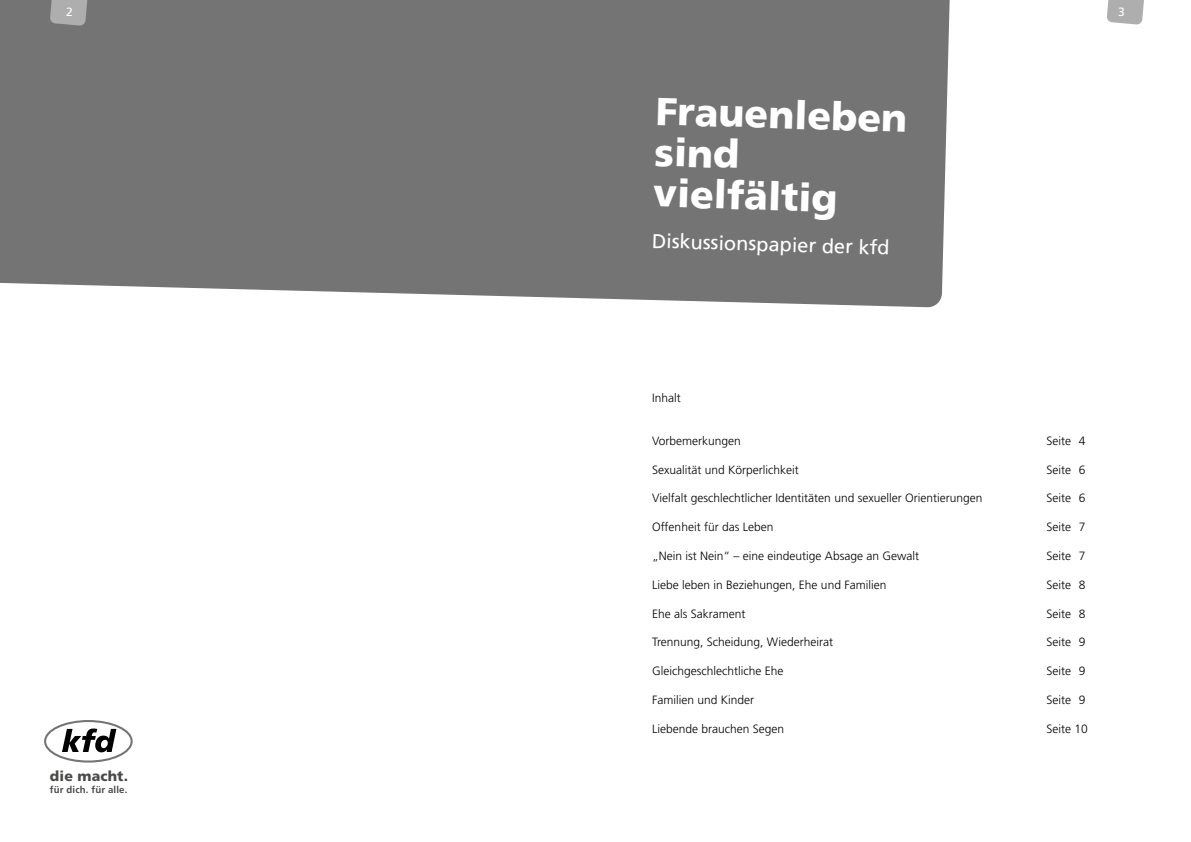
<style>
.page{position:relative;width:1191px;height:842px;background:#fff}
.page>*{position:absolute;margin:0;border:0;box-sizing:border-box;transform-origin:0 0}
.t1{font:900 39px/41.1px "Frutiger";color:#fff}
.t2{font:20px "Frutiger";color:#fff}
.t3{font:900 14.1px "Frutiger";letter-spacing:.01em;color:#4a4a49}
.t4{font:300 12px "Frutiger";color:#000}
.t5{font:12px "Frutiger";color:#fff}
.t6{font:700 9.6px "Frutiger";letter-spacing:.015em;color:#4a4a49}
</style>
<div class="page">
<div style="left:0;top:0;width:950px;height:307px;background:#757474"></div>
<svg style="left:44px;top:720px;width:89px;height:43px"></svg>
<svg style="left:50px;top:0;width:39px;height:26px"></svg>
<svg style="left:1107px;top:0;width:37px;height:25px"></svg>
<p class="t5" style="left:66px;top:4px;width:8px">2</p>
<p class="t5" style="left:1118px;top:4px;width:8px">3</p>
<h1 class="t1" style="left:656px;top:89px;width:253px;rotate:2deg">Frauenleben sind vielfältig</h1>
<h2 class="t2" style="left:652px;top:228px;width:239px;rotate:2deg">Diskussionspapier der kfd</h2>
<p class="t3" style="left:50px;top:767px;width:80px">die macht.</p>
<p class="t6" style="left:50px;top:783px;width:79px">für dich. für alle.</p>
<p class="t4" style="left:652px;top:391px;width:30px">Inhalt</p>
<p class="t4" style="left:652px;top:434px;width:90px">Vorbemerkungen</p>
<p class="t4" style="left:1046px;top:434px;width:40px">Seite 4</p>
<p class="t4" style="left:652px;top:463px;width:148px">Sexualität und Körperlichkeit</p>
<p class="t4" style="left:1046px;top:463px;width:40px">Seite 6</p>
<p class="t4" style="left:652px;top:491px;width:332px">Vielfalt geschlechtlicher Identitäten und sexueller Orientierungen</p>
<p class="t4" style="left:1046px;top:491px;width:40px">Seite 6</p>
<p class="t4" style="left:652px;top:520px;width:123px">Offenheit für das Leben</p>
<p class="t4" style="left:1046px;top:520px;width:40px">Seite 7</p>
<p class="t4" style="left:652px;top:549px;width:268px">„Nein ist Nein“ – eine eindeutige Absage an Gewalt</p>
<p class="t4" style="left:1046px;top:549px;width:40px">Seite 7</p>
<p class="t4" style="left:652px;top:578px;width:236px">Liebe leben in Beziehungen, Ehe und Familien</p>
<p class="t4" style="left:1046px;top:578px;width:40px">Seite 8</p>
<p class="t4" style="left:652px;top:607px;width:95px">Ehe als Sakrament</p>
<p class="t4" style="left:1046px;top:607px;width:40px">Seite 8</p>
<p class="t4" style="left:652px;top:635px;width:183px">Trennung, Scheidung, Wiederheirat</p>
<p class="t4" style="left:1046px;top:635px;width:40px">Seite 9</p>
<p class="t4" style="left:652px;top:664px;width:133px">Gleichgeschlechtliche Ehe</p>
<p class="t4" style="left:1046px;top:664px;width:40px">Seite 9</p>
<p class="t4" style="left:652px;top:693px;width:104px">Familien und Kinder</p>
<p class="t4" style="left:1046px;top:693px;width:40px">Seite 9</p>
<p class="t4" style="left:652px;top:722px;width:134px">Liebende brauchen Segen</p>
<p class="t4" style="left:1046px;top:722px;width:43px">Seite 10</p>
</div>
